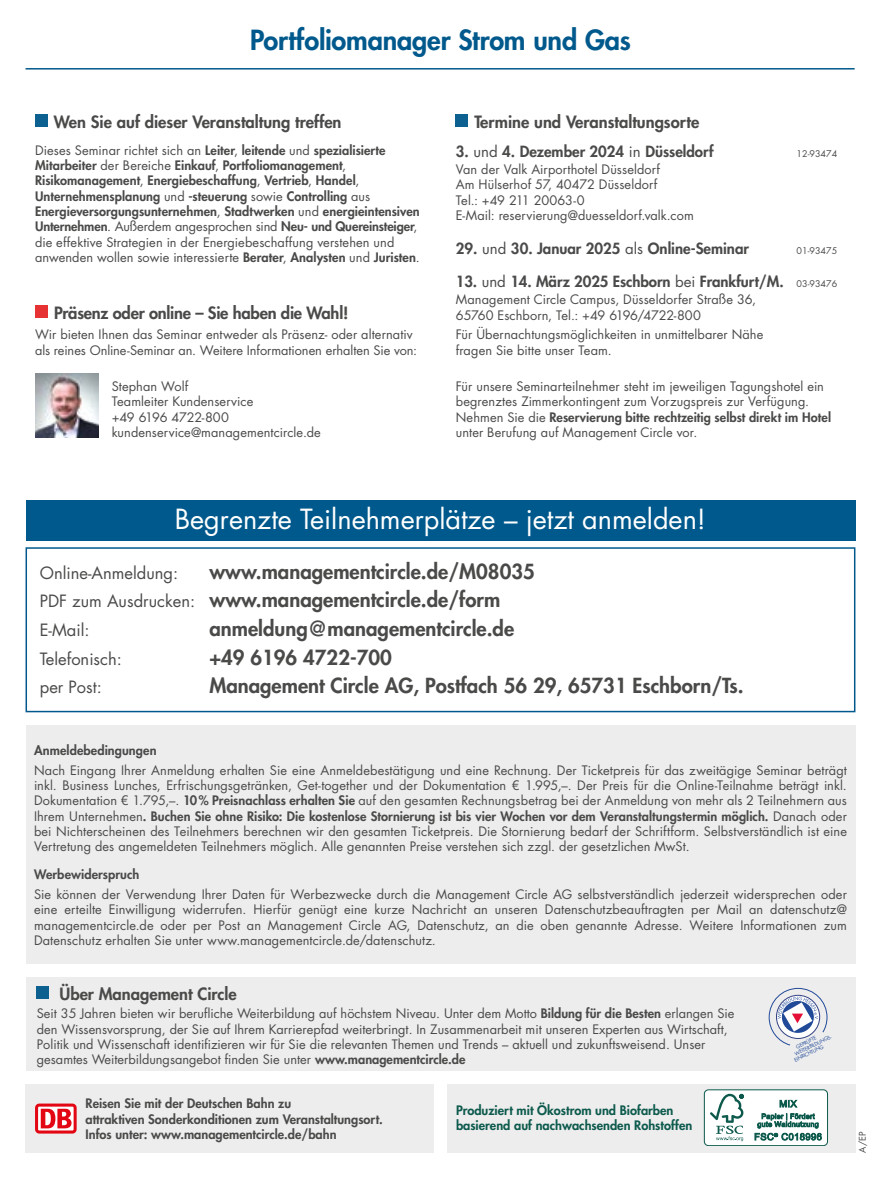
<style>
.page{position:relative;width:881px;height:1178px;background:#fff}
.page>*{position:absolute;margin:0;border:0;box-sizing:border-box;transform-origin:0 0}
.t1{font:27px "Futura Std";color:#fff}
.t2{font:800 27px "Futura Std";letter-spacing:-.005em;color:#00598c}
.t3{font:800 20.25px/28.5px "Futura Std";color:#4a4a49}
.t4{font:800 16.5px "Futura Std";color:#4a4a49}
.t5{font:16.5px "Futura Std";color:#4a4a49}
.t6{font:800 15px "Futura Std";color:#4a4a49}
.t7{font:12.75px/15.3px "Futura Std";color:#4a4a49}
.t8{font:800 12.75px/15.3px "Futura Std";color:#4a4a49}
.t9{font:800 12.75px/15.3px "Futura Std";color:#0d5a4d}
.t10{font:9px "Futura Std";color:#4a4a49}
.t11{font:4.95px "Futura CE";color:#164194}
.s1{font-weight:400}
.s2{font-weight:400;font-size:9px}
.s3{font-weight:800}
.s4{font-weight:400;font-size:16.5px}
</style>
<div class="page">
<div style="left:455px;top:115px;width:12px;height:12px;background:#0d6191"></div>
<hr style="left:26px;top:68px;width:828px;height:2px;background:#00598c">
<div style="left:35px;top:115px;width:12px;height:12px;background:#0d6191"></div>
<div style="left:26px;top:547px;width:829px;height:165px;border:2px solid #00598c"></div>
<div style="left:26px;top:726px;width:829px;height:238px;background:#ededed"></div>
<div style="left:26px;top:1084px;width:408px;height:68px;background:#ededed"></div>
<div style="left:35px;top:1103px;width:42px;height:30px;background:linear-gradient(to right,#e30613,#e30713);border-radius:4px"></div>
<svg style="left:38px;top:1106px;width:36px;height:24px"></svg>
<svg style="left:41px;top:1109px;width:30px;height:19px"></svg>
<div style="left:26px;top:501px;width:829px;height:40px;background:#00598c"></div>
<div style="left:26px;top:977px;width:829px;height:94px;background:#ededed"></div>
<div style="left:37px;top:986px;width:12px;height:13px;background:#0c6090"></div>
<svg style="left:768px;top:988px;width:59px;height:58px"></svg>
<div style="left:446px;top:1084px;width:409px;height:68px;background:#ededed"></div>
<div style="left:704px;top:1090px;width:123px;height:55px;background:#fff;border-radius:4px"></div>
<div style="left:703px;top:1089px;width:124px;height:57px;border:1px solid #0d5a4d;border-radius:4px"></div>
<svg style="left:710px;top:1094px;width:33px;height:47px"></svg>
<svg style="left:754px;top:1099px;width:67px;height:41px"></svg>
<div style="left:35px;top:305px;width:12px;height:12px;background:#e63232"></div>
<img style="left:35px;top:373px;width:64px;height:64px">
<h1 class="t2" style="left:250px;top:23px;width:382px">Portfoliomanager Strom und Gas</h1>
<p class="t4" style="left:54px;top:111px;width:289px">Wen Sie auf dieser Veranstaltung treffen</p>
<p class="t8" style="left:35px;top:142px;width:386px"><span class="s1">Dieses Seminar richtet sich an</span> Leiter<span class="s1">,</span> leitende <span class="s1">und</span> spezialisierte Mitarbeiter <span class="s1">der Bereiche</span> Einkauf<span class="s1">,</span> Portfoliomanagement<span class="s1">, </span>Risikomanagement<span class="s1">,</span> Energiebeschaffung<span class="s1">,</span> Vertrieb<span class="s1">,</span> Handel<span class="s1">, </span>Unternehmensplanung <span class="s1">und</span> -steuerung <span class="s1">sowie</span> Controlling <span class="s1">aus </span>Energieversorgungsunternehmen<span class="s1">,</span> Stadtwerken <span class="s1">und</span> energieintensiven Unternehmen<span class="s1">. Außerdem angesprochen sind</span> Neu- und Quereinsteiger<span class="s1">, die effektive Strategien in der Energiebeschaffung verstehen und anwenden wollen sowie interessierte</span> Berater<span class="s1">,</span> Analysten <span class="s1">und</span> Juristen<span class="s1">.</span></p>
<p class="t4" style="left:54px;top:302px;width:296px">Präsenz oder online – Sie haben die Wahl!</p>
<p class="t7" style="left:35px;top:327px;width:383px">Wir bieten Ihnen das Seminar entweder als Präsenz- oder alternativ als reines Online-Seminar an. Weitere Informationen erhalten Sie von:</p>
<p class="t7" style="left:112px;top:379px;width:211px">Stephan Wolf<br>Teamleiter Kundenservice<br>+49 6196 4722-800 kundenservice@managementcircle.de</p>
<p class="t4" style="left:474px;top:111px;width:226px">Termine und Veranstaltungsorte</p>
<p class="t6" style="left:455px;top:142px;width:259px">3. <span class="s1">und</span> 4. Dezember 2024 <span class="s1">in</span> Düsseldorf</p>
<p class="t10" style="left:796px;top:148px;width:42px">12-93474</p>
<p class="t7" style="left:455px;top:162px;width:239px">Van der Valk Airporthotel Düsseldorf<br>Am Hülserhof 57, 40472 Düsseldorf<br>Tel.: +49 211 20063-0<br>E-Mail: reservierung@duesseldorf.valk.com</p>
<p class="t6" style="left:455px;top:238px;width:294px">29. <span class="s1">und</span> 30. Januar 2025 <span class="s1">als</span> Online-Seminar</p>
<p class="t10" style="left:796px;top:244px;width:42px">01-93475</p>
<p class="t6" style="left:455px;top:272px;width:383px">13. <span class="s1">und</span> 14. März 2025 Eschborn <span class="s1">bei</span> Frankfurt/M. <span class="s2">03-93476</span></p>
<p class="t7" style="left:455px;top:292px;width:302px">Management Circle Campus, Düsseldorfer Straße 36,<br>65760 Eschborn, Tel.: +49 6196/4722-800</p>
<p class="t7" style="left:455px;top:327px;width:309px">Für Übernachtungsmöglichkeiten in unmittelbarer Nähe fragen Sie bitte unser Team.</p>
<p class="t7" style="left:455px;top:379px;width:376px">Für unsere Seminarteilnehmer steht im jeweiligen Tagungshotel ein begrenztes Zimmerkontingent zum Vorzugspreis zur Verfügung.<br>Nehmen Sie die <span class="s3">Reservierung bitte rechtzeitig selbst direkt im Hotel </span>unter Berufung auf Management Circle vor.</p>
<h1 class="t1" style="left:175px;top:502px;width:532px">Begrenzte Teilnehmerplätze – jetzt anmelden!</h1>
<h2 class="t3" style="left:40px;top:557px;width:496px;text-indent:169px">www.managementcircle.de/M08035<br><span class="s4">PDF zum Ausdrucken:</span> www.managementcircle.de/form</h2>
<p class="t5" style="left:40px;top:619px;width:51px">E-Mail:</p>
<h2 class="t3" style="left:209px;top:614px;width:306px">anmeldung@managementcircle.de</h2>
<p class="t5" style="left:40px;top:648px;width:84px">Telefonisch:</p>
<h2 class="t3" style="left:209px;top:643px;width:184px">+49 6196 4722-700</h2>
<p class="t5" style="left:40px;top:676px;width:63px">per Post:</p>
<h2 class="t3" style="left:209px;top:671px;width:535px">Management Circle AG, Postfach 56 29, 65731 Eschborn/Ts.</h2>
<p class="t5" style="left:40px;top:562px;width:140px">Online-Anmeldung:</p>
<p class="t8" style="left:34px;top:743px;width:124px">Anmeldebedingungen</p>
<p class="t7" style="left:34px;top:763px;width:814px;text-align:justify">Nach Eingang Ihrer Anmeldung erhalten Sie eine Anmeldebestätigung und eine Rechnung. Der Ticketpreis für das zweitägige Seminar beträgt inkl. Business Lunches, Erfrischungsgetränken, Get-together und der Dokumentation € 1.995,–. Der Preis für die Online-Teilnahme beträgt inkl.<br>Dokumentation € 1.795,–. <span class="s3">10% Preisnachlass erhalten Sie</span> auf den gesamten Rechnungsbetrag bei der Anmeldung von mehr als 2 Teilnehmern aus Ihrem Unternehmen<span class="s3">. Buchen Sie ohne Risiko: Die kostenlose Stornierung ist bis vier Wochen vor dem Veranstaltungstermin möglich.</span> Danach oder bei Nichterscheinen des Teilnehmers berechnen wir den gesamten Ticketpreis. Die Stornierung bedarf der Schriftform. Selbstverständlich ist eine Vertretung des angemeldeten Teilnehmers möglich. Alle genannten Preise verstehen sich zzgl. der gesetzlichen MwSt.</p>
<p class="t8" style="left:34px;top:867px;width:107px">Werbewiderspruch</p>
<p class="t7" style="left:34px;top:887px;width:814px;text-align:justify">Sie können der Verwendung Ihrer Daten für Werbezwecke durch die Management Circle AG selbstverständlich jederzeit widersprechen oder eine erteilte Einwilligung widerrufen. Hierfür genügt eine kurze Nachricht an unseren Datenschutzbeauftragten per Mail an datenschutz@ managementcircle.de oder per Post an Management Circle AG, Datenschutz, an die oben genannte Adresse. Weitere Informationen zum Datenschutz erhalten Sie unter www.managementcircle.de/datenschutz.</p>
<p class="t4" style="left:59px;top:983px;width:179px">Über Management Circle</p>
<p class="t7" style="left:37px;top:1006px;width:699px">Seit 35 Jahren bieten wir berufliche Weiterbildung auf höchstem Niveau. Unter dem Motto <span class="s3">Bildung für die Besten</span> erlangen Sie den Wissensvorsprung, der Sie auf Ihrem Karrierepfad weiterbringt. In Zusammenarbeit mit unseren Experten aus Wirtschaft, Politik und Wissenschaft identifizieren wir für Sie die relevanten Themen und Trends – aktuell und zukunftsweisend. Unser gesamtes Weiterbildungsangebot finden Sie unter <span class="s3">www.managementcircle.de</span></p>
<p class="t8" style="left:85px;top:1096px;width:299px">Reisen Sie mit der Deutschen Bahn zu<br>attraktiven Sonderkonditionen zum Veranstaltungsort.<br>Infos unter: www.managementcircle.de/bahn</p>
<p class="t9" style="left:456px;top:1102px;width:238px">Produziert mit Ökostrom und Biofarben basierend auf nachwachsenden Rohstoffen</p>
<p class="t11" style="left:793px;top:1051px;width:43px;rotate:-26deg">WEITERBILDUNGS-</p>
<p class="t11" style="left:794px;top:1044px;width:23px;rotate:-26deg">GEPRÜFTE</p>
<p class="t11" style="left:793px;top:1057px;width:33px;rotate:-26deg">EINRICHTUNG</p>
<p class="t10" style="left:856px;top:1152px;width:22px;rotate:-90deg">A/EP</p>
</div>
